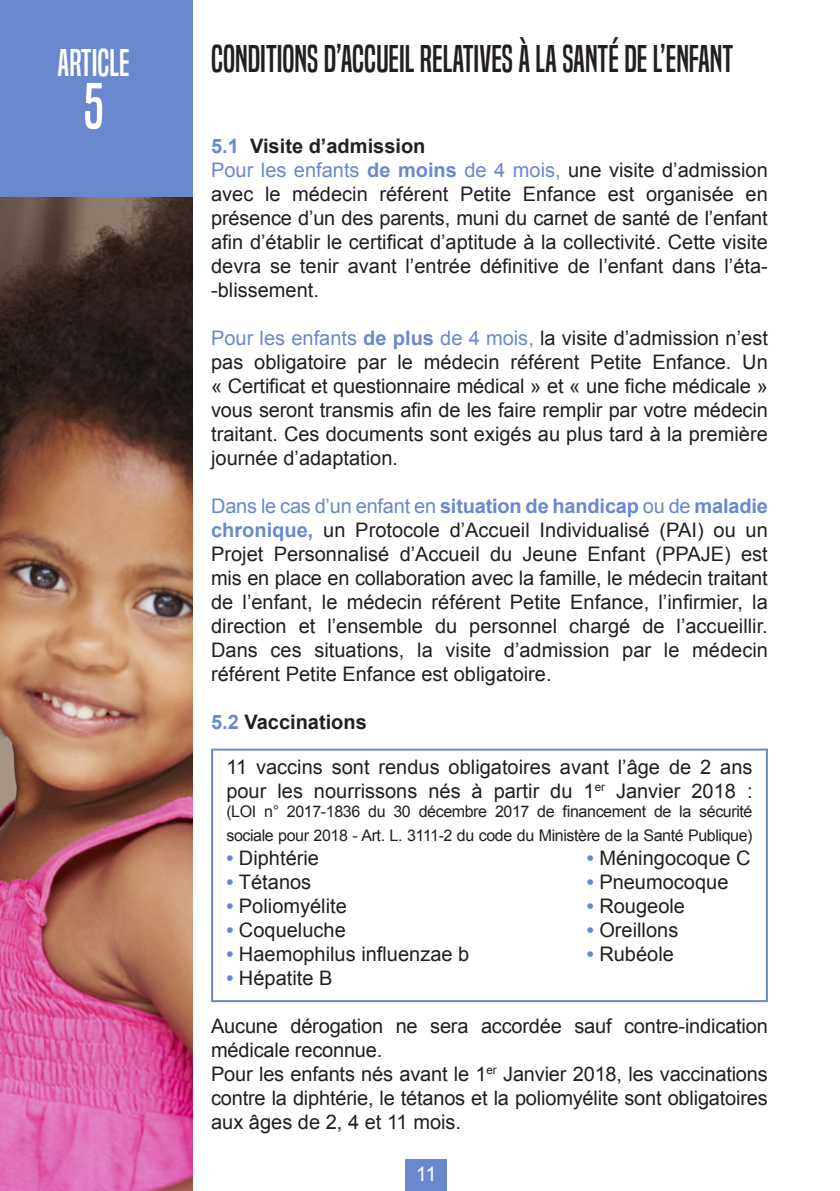
<style>
.page{position:relative;width:840px;height:1191px;background:#fff}
.page>*{position:absolute;margin:0;border:0;box-sizing:border-box;transform-origin:0 0}
.t1{font:60px "Built Titling Rg";color:#fff}
.t2{font:36px "Built Titling Rg";color:#231f20}
.t3{font:36px "Built Titling Rg";color:#fff}
.t4{font:20px/24px "Arial";color:#231f20}
.t5{font:700 20px "Arial";letter-spacing:-.01em;color:#6a88ce}
.t6{font:700 20px "Arial";color:#231f20}
.t7{font:20px "Arial";color:#fff}
.t8{font:16px "Arial";letter-spacing:-.025em;color:#231f20}
.s1{color:#6a88ce}
.s2{font-weight:700;color:#6a88ce}
.s3{font-weight:400}
</style>
<div class="page">
<div style="left:0;top:0;width:193px;height:197px;background:#6a88ce"></div>
<img style="left:0;top:197px;width:193px;height:994px">
<div style="left:405px;top:1159px;width:41px;height:32px;background:#6a88ce"></div>
<div style="left:211px;top:748px;width:556px;height:254px;border:2px solid #6a88ce"></div>
<p class="t3" style="left:58px;top:42px;width:74px">ARTICLE</p>
<p class="t1" style="left:84px;top:71px;width:22px">5</p>
<p class="t2" style="left:211px;top:37px;width:523px">CONDITIONS D’ACCUEIL RELATIVES À LA SANTÉ DE L’ENFANT</p>
<p class="t6" style="left:211px;top:132px;width:216px"><span class="s1">5.1</span> Visite d’admission</p>
<p class="t4" style="left:211px;top:158px;width:558px"><span class="s1">Pour les enfants</span> <span class="s2">de moins</span> <span class="s1">de 4 mois,</span> une visite d’admission avec le médecin référent Petite Enfance est organisée en</p>
<p class="t4" style="left:211px;top:206px;width:558px;text-align:justify">présence d’un des parents, muni du carnet de santé de l’enfant afin d’établir le certificat d’aptitude à la collectivité. Cette visite devra se tenir avant l’entrée définitive de l’enfant dans l’éta-</p>
<p class="t4" style="left:211px;top:278px;width:109px">-blissement.</p>
<p class="t4" style="left:211px;top:326px;width:558px"><span class="s1">Pour les enfants</span> <span class="s2">de plus</span> <span class="s1">de 4 mois,</span> la visite d’admission n’est pas obligatoire par le médecin référent Petite Enfance. Un</p>
<p class="t4" style="left:211px;top:374px;width:558px;text-align:justify">« Certificat et questionnaire médical » et « une fiche médicale » vous seront transmis afin de les faire remplir par votre médecin traitant. Ces documents sont exigés au plus tard à la première</p>
<p class="t4" style="left:211px;top:446px;width:188px">journée d’adaptation.</p>
<p class="t5" style="left:211px;top:492px;width:558px"><span class="s3">Dans le cas d’un enfant en</span> situation de handicap <span class="s3">ou de</span> maladie</p>
<p class="t4" style="left:211px;top:518px;width:558px;text-align:justify"><span class="s2">chronique,</span> un Protocole d’Accueil Individualisé (PAI) ou un Projet Personnalisé d’Accueil du Jeune Enfant (PPAJE) est mis en place en collaboration avec la famille, le médecin traitant</p>
<p class="t4" style="left:211px;top:590px;width:558px">de l’enfant, le médecin référent Petite Enfance, l’infirmier, la</p>
<p class="t4" style="left:211px;top:614px;width:558px">direction et l’ensemble du personnel chargé de l’accueillir.</p>
<p class="t4" style="left:211px;top:638px;width:558px">Dans ces situations, la visite d’admission par le médecin</p>
<p class="t4" style="left:211px;top:662px;width:342px">référent Petite Enfance est obligatoire.</p>
<p class="t6" style="left:211px;top:708px;width:157px"><span class="s1">5.2</span> Vaccinations</p>
<p class="t4" style="left:226px;top:755px;width:527px">11 vaccins sont rendus obligatoires avant l’âge de 2 ans pour les nourrissons nés à partir du 1<sup>er</sup> Janvier 2018 :</p>
<p class="t8" style="left:226px;top:801px;width:527px">(LOI n° 2017-1836 du 30 décembre 2017 de financement de la sécurité</p>
<p class="t8" style="left:226px;top:825px;width:527px">sociale pour 2018 - Art. L. 3111-2 du code du Ministère de la Santé Publique)</p>
<p class="t4" style="left:226px;top:846px;width:94px"><span class="s2">•</span> Diphtérie</p>
<p class="t4" style="left:586px;top:846px;width:165px"><span class="s2">•</span> Méningocoque C</p>
<p class="t4" style="left:226px;top:870px;width:86px"><span class="s2">•</span> Tétanos</p>
<p class="t4" style="left:586px;top:870px;width:143px"><span class="s2">•</span> Pneumocoque</p>
<p class="t4" style="left:226px;top:894px;width:122px"><span class="s2">•</span> Poliomyélite</p>
<p class="t4" style="left:586px;top:894px;width:100px"><span class="s2">•</span> Rougeole</p>
<p class="t4" style="left:226px;top:918px;width:121px"><span class="s2">•</span> Coqueluche</p>
<p class="t4" style="left:586px;top:918px;width:93px"><span class="s2">•</span> Oreillons</p>
<p class="t4" style="left:226px;top:942px;width:244px"><span class="s2">•</span> Haemophilus influenzae b</p>
<p class="t4" style="left:586px;top:942px;width:89px"><span class="s2">•</span> Rubéole</p>
<p class="t4" style="left:226px;top:966px;width:107px"><span class="s2">•</span> Hépatite B</p>
<p class="t4" style="left:211px;top:1014px;width:558px">Aucune dérogation ne sera accordée sauf contre-indication</p>
<p class="t4" style="left:211px;top:1038px;width:173px">médicale reconnue.</p>
<p class="t4" style="left:211px;top:1062px;width:558px">Pour les enfants nés avant le 1<sup>er</sup> Janvier 2018, les vaccinations</p>
<p class="t4" style="left:211px;top:1086px;width:558px">contre la diphtérie, le tétanos et la poliomyélite sont obligatoires</p>
<p class="t4" style="left:211px;top:1110px;width:251px">aux âges de 2, 4 et 11 mois.</p>
<p class="t7" style="left:415px;top:1161px;width:22px">11</p>
</div>
